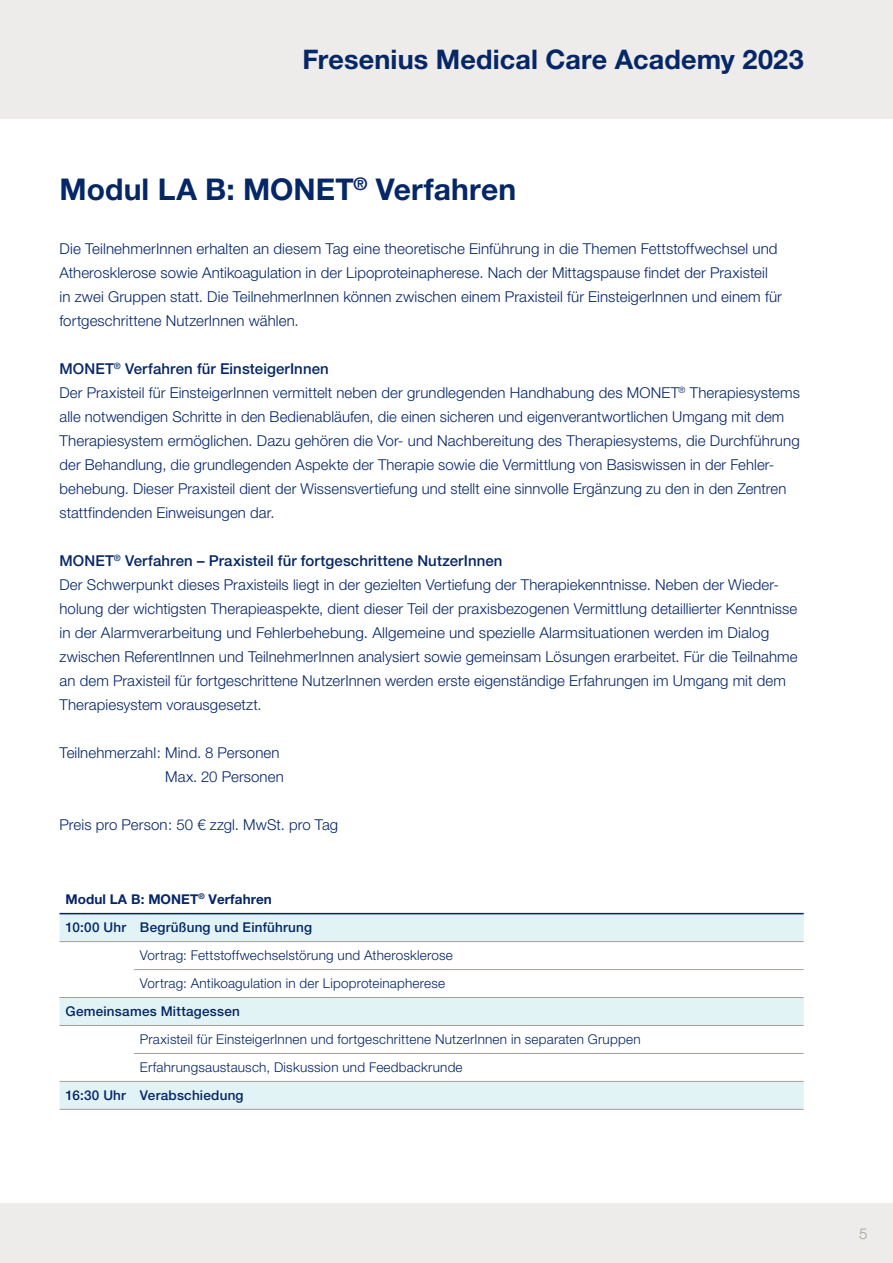
<style>
.page{position:relative;width:893px;height:1263px;background:#eeecea}
.page>*{position:absolute;margin:0;border:0;box-sizing:border-box;transform-origin:0 0}
.t1{font:700 30px "Helvetica Neue LT Pro";letter-spacing:.005em;color:#052667}
.t2{font:700 27px "Helvetica Neue LT Pro";letter-spacing:.005em;color:#052667}
.t3{font:300 15px/24px "Helvetica Neue LT Pro";letter-spacing:.005em;color:#052667}
.t4{font:300 15px "Helvetica Neue LT Pro";color:#a99e96}
.t5{font:300 13.5px/27.9px "Helvetica Neue LT Pro";letter-spacing:.015em;color:#052667}
.t6{font:500 13.5px/28.8px "Helvetica Neue LT Pro";letter-spacing:.015em;color:#052667}
.s1{font-weight:500}
.s2{font-weight:700}
</style>
<div class="page">
<div style="left:0;top:119px;width:893px;height:1083px;background:#fff"></div>
<svg style="left:60px;top:914px;width:744px;height:195px"></svg>
<hr style="left:60px;top:941px;width:74px;height:1px;background:#a99e96">
<hr style="left:134px;top:941px;width:670px;height:1px;background:#a99e96">
<hr style="left:60px;top:913px;width:74px;height:1px;background:#052667">
<hr style="left:134px;top:913px;width:670px;height:1px;background:#052667">
<hr style="left:134px;top:969px;width:670px;height:1px;background:#a99e96">
<hr style="left:134px;top:1053px;width:670px;height:1px;background:#a99e96">
<hr style="left:60px;top:997px;width:74px;height:1px;background:#a99e96">
<hr style="left:134px;top:997px;width:670px;height:1px;background:#a99e96">
<hr style="left:60px;top:1025px;width:74px;height:1px;background:#a99e96">
<hr style="left:134px;top:1025px;width:670px;height:1px;background:#a99e96">
<hr style="left:60px;top:1081px;width:74px;height:1px;background:#a99e96">
<hr style="left:134px;top:1081px;width:670px;height:1px;background:#a99e96">
<hr style="left:60px;top:1109px;width:74px;height:1px;background:#a99e96">
<hr style="left:134px;top:1109px;width:670px;height:1px;background:#a99e96">
<h2 class="t2" style="left:303px;top:43px;width:503px">Fresenius Medical Care Academy 2023</h2>
<h1 class="t1" style="left:60px;top:171px;width:458px">Modul LA B: MONET<sup>®</sup> Verfahren</h1>
<p class="t3" style="left:60px;top:236px;width:724px">Die TeilnehmerInnen erhalten an diesem Tag eine theoretische Einführung in die Themen Fettstoffwechsel und Atherosklerose sowie Antikoagulation in der Lipoproteinapherese. Nach der Mittagspause findet der Praxisteil in zwei Gruppen statt. Die TeilnehmerInnen können zwischen einem Praxisteil für EinsteigerInnen und einem für fortgeschrittene NutzerInnen wählen.</p>
<p class="t3" style="left:60px;top:356px;width:742px"><span class="s1">MONET</span><sup>®</sup> <span class="s1">Verfahren für EinsteigerInnen<br></span>Der Praxisteil für EinsteigerInnen vermittelt neben der grundlegenden Handhabung des MONET<sup>®</sup> Therapiesystems alle notwendigen Schritte in den Bedienabläufen, die einen sicheren und eigenverantwortlichen Umgang mit dem Therapiesystem ermöglichen. Dazu gehören die Vor- und Nachbereitung des Therapiesystems, die Durchführung der Behandlung, die grundlegenden Aspekte der Therapie sowie die Vermittlung von Basiswissen in der Fehler&shy;behebung. Dieser Praxisteil dient der Wissensvertiefung und stellt eine sinnvolle Ergänzung zu den in den Zentren stattfindenden Einweisungen dar.</p>
<p class="t3" style="left:60px;top:548px;width:740px"><span class="s1">MONET</span><sup>®</sup> <span class="s1">Verfahren – Praxisteil für fortgeschrittene NutzerInnen<br></span>Der Schwerpunkt dieses Praxisteils liegt in der gezielten Vertiefung der Therapiekenntnisse. Neben der Wieder&shy;holung der wichtigsten Therapieaspekte, dient dieser Teil der praxisbezogenen Vermittlung detaillierter Kenntnisse in der Alarmverarbeitung und Fehlerbehebung. Allgemeine und spezielle Alarmsituationen werden im Dialog zwischen ReferentInnen und TeilnehmerInnen analysiert sowie gemeinsam Lösungen erarbeitet. Für die Teilnahme an dem Praxisteil für fortgeschrittene NutzerInnen werden erste eigenständige Erfahrungen im Umgang mit dem Therapiesystem vorausgesetzt.</p>
<p class="t3" style="left:60px;top:740px;width:226px;text-align:right">Teilnehmerzahl: Mind. 8 Personen<br>Max. 20 Personen</p>
<p class="t3" style="left:60px;top:812px;width:280px">Preis pro Person: 50 € zzgl. MwSt. pro Tag</p>
<p class="t6" style="left:66px;top:884px;width:248px"><span class="s2">Modul LA B: MONET</span><sup>®</sup> <span class="s2">Verfahren<br></span>10:00 Uhr Begrüßung und Einführung</p>
<p class="t5" style="left:140px;top:941px;width:314px">Vortrag: Fettstoffwechselstörung und Atherosklerose<br>Vortrag: Antikoagulation in der Lipoproteinapherese</p>
<p class="t6" style="left:66px;top:997px;width:176px">Gemeinsames Mittagessen</p>
<p class="t5" style="left:140px;top:1025px;width:502px">Praxisteil für EinsteigerInnen und fortgeschrittene NutzerInnen in separaten Gruppen<br>Erfahrungsaustausch, Diskussion und Feedbackrunde</p>
<p class="t6" style="left:66px;top:1081px;width:180px">16:30 Uhr Verabschiedung</p>
<p class="t4" style="left:859px;top:1224px;width:10px">5</p>
</div>
